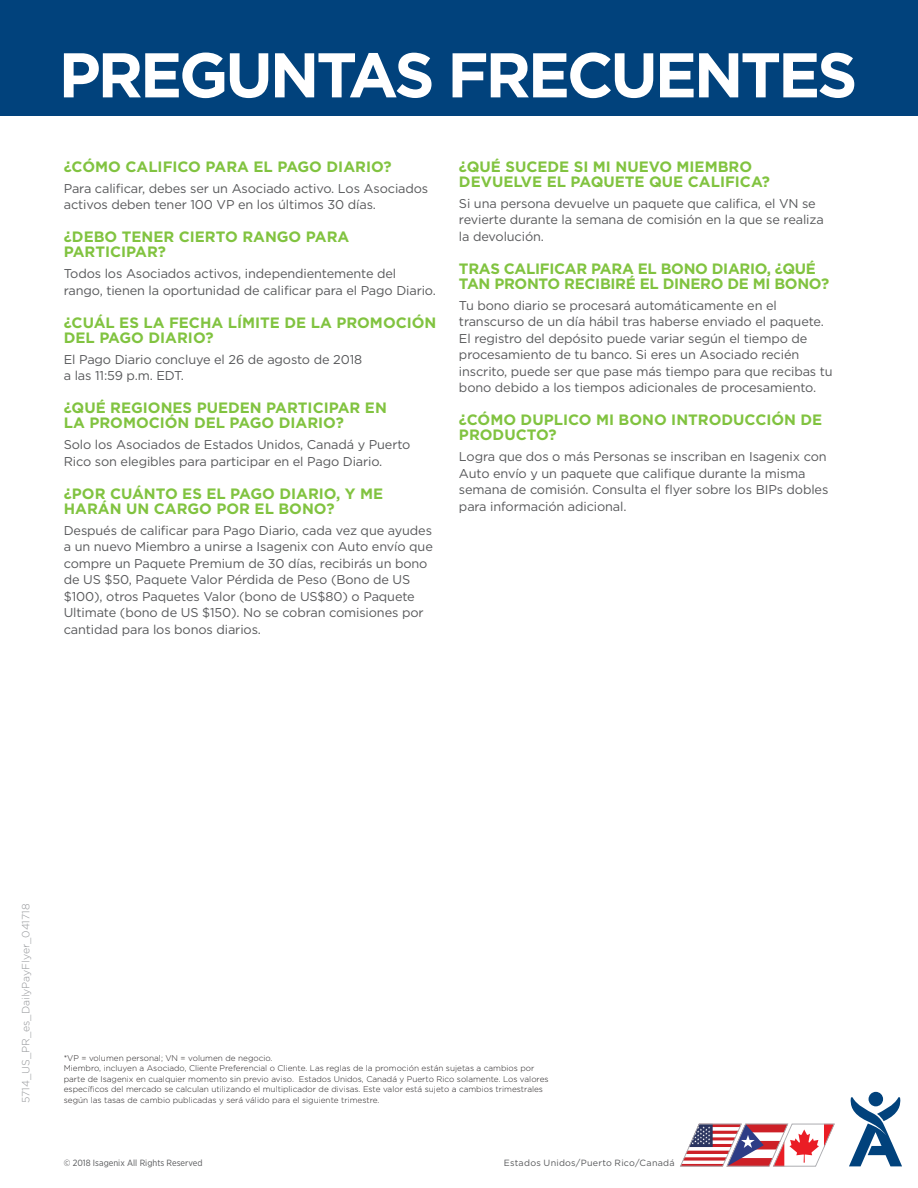
<style>
.page{position:relative;width:918px;height:1188px;background:#fff}
.page>*{position:absolute;margin:0;border:0;box-sizing:border-box;transform-origin:0 0}
.t1{font:700 63px "Gotham";letter-spacing:-.05em;color:#fff}
.Green_Subhead{font:700 15px/15px "Gotham";color:#81c340}
.Green_Subhead-2{font:700 15px/15px "Gotham";letter-spacing:-.02em;color:#81c340}
.Body_Copy{font:12.75px/16.5px "Gotham";letter-spacing:-.01em;color:#57585a}
.Job_Number{font:300 10.5px "Gotham";color:#939598}
.t2{font:9px "Gotham";letter-spacing:.03em;color:#57585a}
.Job_Number-2{font:9px "Gotham Narrow";color:#57585a}
.t3{font:300 8.25px/10.5px "Gotham";color:#231f20}
</style>
<div class="page">
<div style="left:0;top:0;width:918px;height:116px;background:#01427c"></div>
<svg style="left:680px;top:1124px;width:155px;height:43px"></svg>
<svg style="left:849px;top:1092px;width:53px;height:74px"></svg>
<p class="t1" style="left:59px;top:33px;width:800px">PREGUNTAS FRECUENTES</p>
<p class="Green_Subhead" style="left:64px;top:159px;width:329px">¿CÓMO CALIFICO PARA EL PAGO DIARIO?</p>
<p class="Body_Copy" style="left:64px;top:180px;width:366px">Para calificar, debes ser un Asociado activo. Los Asociados activos deben tener 100 VP en los últimos 30 días.</p>
<p class="Green_Subhead" style="left:64px;top:229px;width:287px">¿DEBO TENER CIERTO RANGO PARA<br>PARTICIPAR?</p>
<p class="Body_Copy" style="left:64px;top:265px;width:374px">Todos los Asociados activos, independientemente del rango, tienen la oportunidad de calificar para el Pago Diario.</p>
<p class="Green_Subhead" style="left:64px;top:315px;width:374px">¿CUÁL ES LA FECHA LÍMITE DE LA PROMOCIÓN<br>DEL PAGO DIARIO?</p>
<p class="Body_Copy" style="left:64px;top:351px;width:300px">El Pago Diario concluye el 26 de agosto de 2018 a las 11:59 p.m. EDT.</p>
<p class="Green_Subhead" style="left:64px;top:400px;width:325px">¿QUÉ REGIONES PUEDEN PARTICIPAR EN<br>LA PROMOCIÓN DEL PAGO DIARIO?</p>
<p class="Body_Copy" style="left:64px;top:436px;width:348px">Solo los Asociados de Estados Unidos, Canadá y Puerto<br>Rico son elegibles para participar en el Pago Diario.</p>
<p class="Green_Subhead" style="left:64px;top:486px;width:321px">¿POR CUÁNTO ES EL PAGO DIARIO, Y ME<br>HARÁN UN CARGO POR EL BONO?</p>
<p class="Body_Copy" style="left:64px;top:522px;width:371px">Después de calificar para Pago Diario, cada vez que ayudes a un nuevo Miembro a unirse a Isagenix con Auto envío que compre un Paquete Premium de 30 días, recibirás un bono de US $50, Paquete Valor Pérdida de Peso (Bono de US $100), otros Paquetes Valor (bono de US$80) o Paquete Ultimate (bono de US $150). No se cobran comisiones por cantidad para los bonos diarios.</p>
<p class="Green_Subhead" style="left:459px;top:159px;width:313px">¿QUÉ SUCEDE SI MI NUEVO MIEMBRO<br>DEVUELVE EL PAQUETE QUE CALIFICA?</p>
<p class="Body_Copy" style="left:459px;top:195px;width:366px">Si una persona devuelve un paquete que califica, el VN se revierte durante la semana de comisión en la que se realiza la devolución.</p>
<p class="Green_Subhead-2" style="left:459px;top:261px;width:372px">TRAS CALIFICAR PARA EL BONO DIARIO, ¿QUÉ<br>TAN PRONTO RECIBIRÉ EL DINERO DE MI BONO?</p>
<p class="Body_Copy" style="left:459px;top:297px;width:375px">Tu bono diario se procesará automáticamente en el transcurso de un día hábil tras haberse enviado el paquete.<br>El registro del depósito puede variar según el tiempo de procesamiento de tu banco. Si eres un Asociado recién inscrito, puede ser que pase más tiempo para que recibas tu bono debido a los tiempos adicionales de procesamiento.</p>
<p class="Green_Subhead" style="left:459px;top:412px;width:365px">¿CÓMO DUPLICO MI BONO INTRODUCCIÓN DE<br>PRODUCTO?</p>
<p class="Body_Copy" style="left:459px;top:448px;width:371px">Logra que dos o más Personas se inscriban en Isagenix con Auto envío y un paquete que califique durante la misma semana de comisión. Consulta el flyer sobre los BIPs dobles para información adicional.</p>
<p class="Job_Number" style="left:19px;top:1103px;width:201px;rotate:-90deg">5714_US_PR_es_DailyPayFlyer_041718</p>
<p class="t3" style="left:64px;top:1053px;width:210px">*VP = volumen personal; VN = volumen de negocio.</p>
<p class="t3" style="left:64px;top:1063px;width:486px">Miembro, incluyen a Asociado, Cliente Preferencial o Cliente. Las reglas de la promoción están sujetas a cambios por parte de Isagenix en cualquier momento sin previo aviso. Estados Unidos, Canadá y Puerto Rico solamente. Los valores específicos del mercado se calculan utilizando el multiplicador de divisas. Este valor está sujeto a cambios trimestrales según las tasas de cambio publicadas y será válido para el siguiente trimestre.</p>
<p class="Job_Number-2" style="left:64px;top:1158px;width:140px">© 2018 Isagenix All Rights Reserved</p>
<p class="t2" style="left:504px;top:1157px;width:173px">Estados Unidos/Puerto Rico/Canadá</p>
</div>
